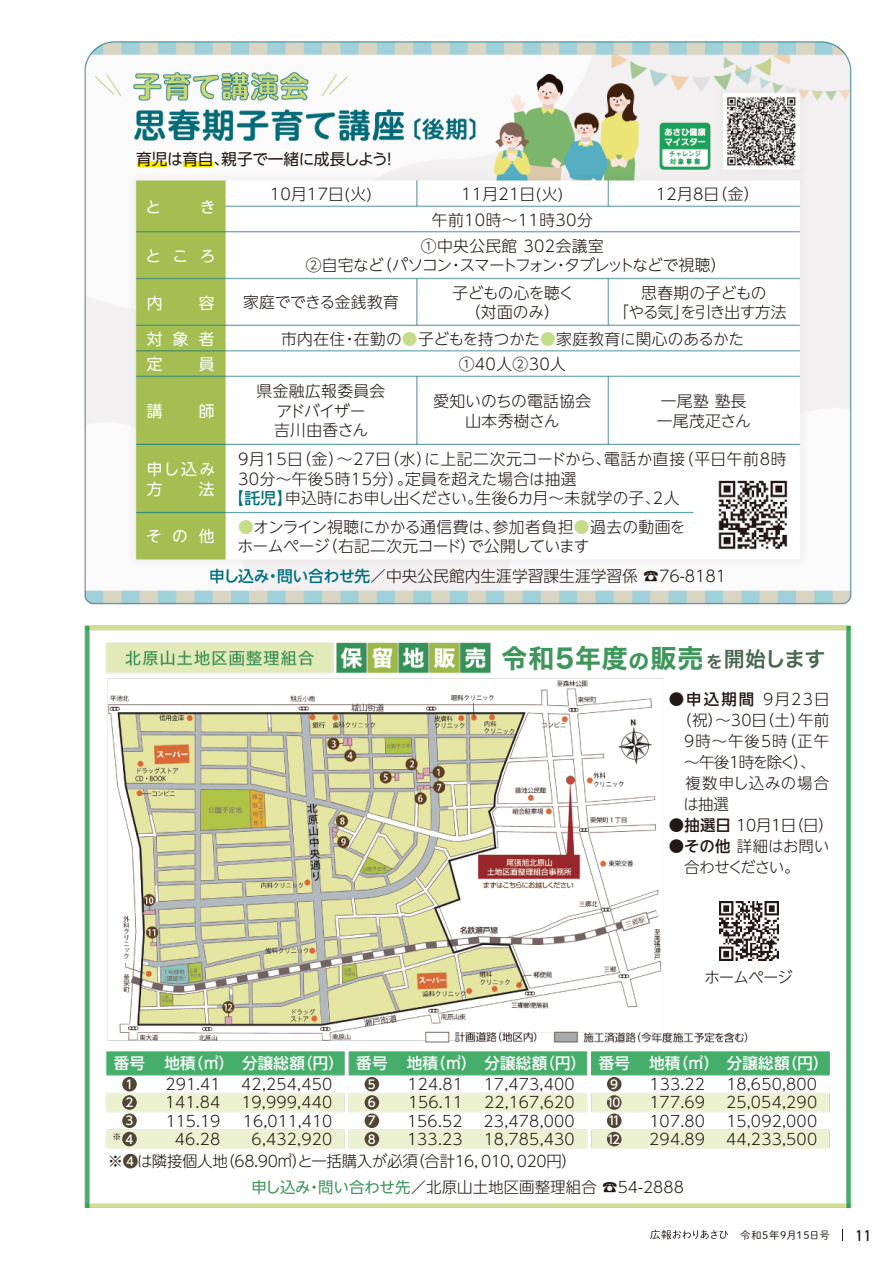
<style>
.page{position:relative;width:893px;height:1263px;background:#fff}
.page>*{position:absolute;margin:0;border:0;box-sizing:border-box;transform-origin:0 0}
.t1{font:25.95px "Hira Kaku Std N W7";letter-spacing:.03em;color:#3e965a}
.t2{font:300 15.75px/19.5px "UD Shin Go NT Pro";letter-spacing:.005em;color:#221815}
.t3{font:300 15.75px/19.5px "UD Shin Go NT Pro";letter-spacing:.025em;color:#221815;text-align:center}
.t4{font:300 15.75px/19.5px "UD Shin Go NT Pro";letter-spacing:-.02em;color:#221815;text-align:center}
.t5{font:300 15.75px "UD Shin Go NT Pro";letter-spacing:.03em;color:#221815}
.t6{font:15.75px/19.5px "UD Shin Go NT Pro";letter-spacing:.66em;color:#fff}
.t7{font:300 15.75px/19.5px "UD Shin Go NT Pro";letter-spacing:-.035em;color:#221815;text-align:center}
.t8{font:15.75px "UD Shin Go NT Pro";letter-spacing:-.03em;color:#221815}
.t9{font:300 15.75px/19.5px "UD Shin Go NT Pro";letter-spacing:-.03em;color:#221815;text-align:center}
.t10{font:300 15.45px/18.3px "UD Shin Go NT Pro";letter-spacing:.005em;color:#221815;text-align:justify}
.t11{font:500 15.45px "UD Shin Go NT Pro";letter-spacing:.02em;color:#fff}
.t12{font:300 15.45px "UD Shin Go NT Pro";letter-spacing:-.025em;color:#221815}
.t13{font:300 15.45px/21px "UD Shin Go NT Pro";letter-spacing:-.035em;color:#221815}
.t14{font:500 15.45px "UD Shin Go NT Pro";color:#221815}
.t15{font:300 15.45px "UD Shin Go NT Pro";letter-spacing:-.07em;color:#221815}
.t16{font:300 15.45px "UD Shin Go NT Pro";letter-spacing:.05em;color:#221815}
.t17{font:700 15px "DIN Alternate";color:#221815}
.t18{font:500 12px/18.3px "UD Shin Go NT Pro";color:#fff;text-align:justify}
.t19{font:10.5px "Shuei M Go Std L";letter-spacing:.055em;color:#221815}
.t20{font:300 9px "UD Shin Go NT Pro";color:#221815}
.s1{color:#c5dd88}
.s2{font-weight:500;color:#006f7e}
.s3{font-size:20.7px}
.s4{font-family:"Hira Kaku Std N W6";font-size:16.8px;color:#46664d}
.s5{font-family:"Hira Kaku Std N W6";font-size:21px;color:#46664d}
.s6{font-weight:300}
.s7{font-weight:500}
.s8{font-weight:500;color:#514534}
.s9{font-weight:400;color:#3e965a}
</style>
<div class="page">
<img style="left:84px;top:41px;width:768px;height:1200px">
<div style="left:137px;top:162px;width:30px;height:5px;background:#fff100"></div>
<div style="left:183px;top:162px;width:30px;height:5px;background:#fff100"></div>
<img style="left:719px;top:901px;width:60px;height:60px">
<div style="left:122px;top:1077px;width:15px;height:14px;background:#514534;border-radius:50%"></div>
<div style="left:122px;top:1095px;width:15px;height:15px;background:#514534;border-radius:50%"></div>
<div style="left:122px;top:1113px;width:15px;height:15px;background:#514534;border-radius:50%"></div>
<div style="left:122px;top:1132px;width:15px;height:14px;background:#514534;border-radius:50%"></div>
<div style="left:365px;top:1077px;width:14px;height:14px;background:#514534;border-radius:50%"></div>
<div style="left:365px;top:1095px;width:14px;height:15px;background:#514534;border-radius:50%"></div>
<div style="left:365px;top:1113px;width:14px;height:15px;background:#514534;border-radius:50%"></div>
<div style="left:365px;top:1132px;width:14px;height:14px;background:#514534;border-radius:50%"></div>
<div style="left:607px;top:1077px;width:14px;height:14px;background:#514534;border-radius:50%"></div>
<div style="left:607px;top:1095px;width:14px;height:15px;background:#514534;border-radius:50%"></div>
<div style="left:607px;top:1113px;width:14px;height:15px;background:#514534;border-radius:50%"></div>
<div style="left:607px;top:1132px;width:14px;height:14px;background:#514534;border-radius:50%"></div>
<svg style="left:650px;top:1230px;width:78px;height:9px"></svg>
<p class="t8" style="left:136px;top:146px;width:257px">育児は育自、親子で一緒に成長しよう!</p>
<p class="t6" style="left:146px;top:197px;width:17px">と</p>
<p class="t6" style="left:200px;top:197px;width:17px">き</p>
<p class="t2" style="left:270px;top:184px;width:104px">10月17日(火)</p>
<p class="t2" style="left:461px;top:184px;width:104px">11月21日(火)</p>
<p class="t2" style="left:656px;top:184px;width:105px">12月8日（金）</p>
<p class="t3" style="left:432px;top:209px;width:162px">午前10時～11時30分</p>
<p class="t6" style="left:146px;top:246px;width:72px">ところ</p>
<p class="t4" style="left:306px;top:236px;width:422px">①中央公民館 302会議室<br>②自宅など（パソコン・スマートフォン・タブレットなどで視聴）</p>
<p class="t6" style="left:147px;top:292px;width:17px">内</p>
<p class="t6" style="left:199px;top:292px;width:17px">容</p>
<p class="t2" style="left:243px;top:292px;width:157px">家庭でできる金銭教育</p>
<p class="t9" style="left:452px;top:282px;width:123px">子どもの心を聴く（対面のみ）</p>
<p class="t7" style="left:613px;top:282px;width:175px">思春期の子どもの<br>「やる気」を引き出す方法</p>
<p class="t6" style="left:147px;top:328px;width:70px">対象者</p>
<p class="t2" style="left:281px;top:328px;width:465px">市内在住・在勤の<span class="s1">●</span>子どもを持つかた<span class="s1">●</span>家庭教育に関心のあるかた</p>
<p class="t6" style="left:147px;top:354px;width:17px">定</p>
<p class="t6" style="left:199px;top:354px;width:17px">員</p>
<p class="t3" style="left:459px;top:354px;width:109px">①40人②30人</p>
<p class="t6" style="left:147px;top:401px;width:17px">講</p>
<p class="t6" style="left:199px;top:401px;width:17px">師</p>
<p class="t6" style="left:147px;top:459px;width:70px">申し込み方</p>
<p class="t6" style="left:199px;top:479px;width:17px">法</p>
<p class="t3" style="left:257px;top:381px;width:130px">県金融広報委員会アドバイザー<br>吉川由香さん</p>
<p class="t2" style="left:433px;top:391px;width:159px;text-align:center">愛知いのちの電話協会山本秀樹さん</p>
<p class="t3" style="left:657px;top:391px;width:96px;text-align:left">一尾塾塾長一尾茂疋さん</p>
<p class="t5" style="left:238px;top:447px;width:550px">9月15日（金）～27日（水）に上記二次元コードから、電話か直接（平日午前8時</p>
<p class="t3" style="left:238px;top:469px;width:340px">30分～午後5時15分）。定員を超えた場合は抽選</p>
<p class="t2" style="left:228px;top:488px;width:453px"><span class="s2">【託児】</span>申込時にお申し出ください。生後6カ月～未就学の子、2人</p>
<p class="t6" style="left:146px;top:526px;width:70px">その他</p>
<p class="t2" style="left:238px;top:516px;width:450px"><span class="s1">●</span>オンライン視聴にかかる通信費は、参加者負担<span class="s1">●</span>過去の動画をホームページ（右記二次元コード）で公開しています</p>
<p class="t2" style="left:209px;top:565px;width:519px"><span class="s2">申し込み・問い合わせ先</span>／中央公民館内生涯学習課生涯学習係 ☎76-8181</p>
<h1 class="t1" style="left:502px;top:638px;width:325px">令和5年度<span class="s3">の</span>販売<span class="s4">を</span><span class="s5">開始します</span></h1>
<p class="t14" style="left:669px;top:686px;width:162px">●申込期間 <span class="s6">9月23日</span></p>
<p class="t10" style="left:676px;top:710px;width:155px">（祝）～30日（土）午前</p>
<p class="t10" style="left:684px;top:731px;width:147px">9時～午後5時（正午</p>
<p class="t15" style="left:684px;top:749px;width:133px">～午後1時を除く）、</p>
<p class="t16" style="left:669px;top:770px;width:162px">　複数申し込みの場合</p>
<p class="t10" style="left:684px;top:794px;width:47px">は抽選</p>
<p class="t10" style="left:669px;top:815px;width:167px"><span class="s7">●抽選日</span> 10月1日（日）</p>
<p class="t13" style="left:684px;top:835px;width:147px;text-indent:-16px"><span class="s7">●その他</span>詳細はお問い合わせください。</p>
<p class="t10" style="left:705px;top:968px;width:90px">ホームページ</p>
<p class="t11" style="left:114px;top:1051px;width:33px">番号</p>
<p class="t11" style="left:164px;top:1051px;width:181px">地積（㎡）分譲総額（円）</p>
<p class="t18" style="left:126px;top:1075px;width:9px">1<br>2<br>3<br>4</p>
<p class="t10" style="left:165px;top:1074px;width:57px;text-align:right">291.41<br>141.84<br>115.19<br>46.28</p>
<p class="t10" style="left:241px;top:1074px;width:93px;text-align:right">42,254,450<br>19,999,440<br>16,011,410<br>6,432,920</p>
<p class="t20" style="left:113px;top:1129px;width:11px">※</p>
<p class="t11" style="left:356px;top:1051px;width:33px">番号</p>
<p class="t11" style="left:407px;top:1051px;width:181px">地積（㎡）分譲総額（円）</p>
<p class="t11" style="left:599px;top:1051px;width:232px">番号 地積（㎡）分譲総額（円）</p>
<p class="t10" style="left:407px;top:1074px;width:57px">124.81<br>156.11<br>156.52<br>133.23</p>
<p class="t10" style="left:484px;top:1074px;width:93px">17,473,400<br>22,167,620<br>23,478,000<br>18,785,430</p>
<p class="t18" style="left:368px;top:1075px;width:9px">5<br>6<br>7<br>8</p>
<p class="t18" style="left:607px;top:1075px;width:15px;text-align:center">9<br>10<br>11<br>12</p>
<p class="t10" style="left:649px;top:1074px;width:57px">133.22<br>177.69<br>107.80<br>294.89</p>
<p class="t10" style="left:726px;top:1074px;width:93px">18,650,800<br>25,054,290<br>15,092,000<br>44,233,500</p>
<p class="t12" style="left:108px;top:1149px;width:471px">※<span class="s8">❹</span>は隣接個人地（68.90㎡）と一括購入が必須（合計16，010，020円）</p>
<p class="t10" style="left:251px;top:1177px;width:434px"><span class="s9">申し込み・問い合わせ先</span>／北原山土地区画整理組合 ☎54-2888</p>
<p class="t19" style="left:740px;top:1227px;width:91px">令和5年9月15日号</p>
<p class="t17" style="left:856px;top:1224px;width:17px">11</p>
</div>
